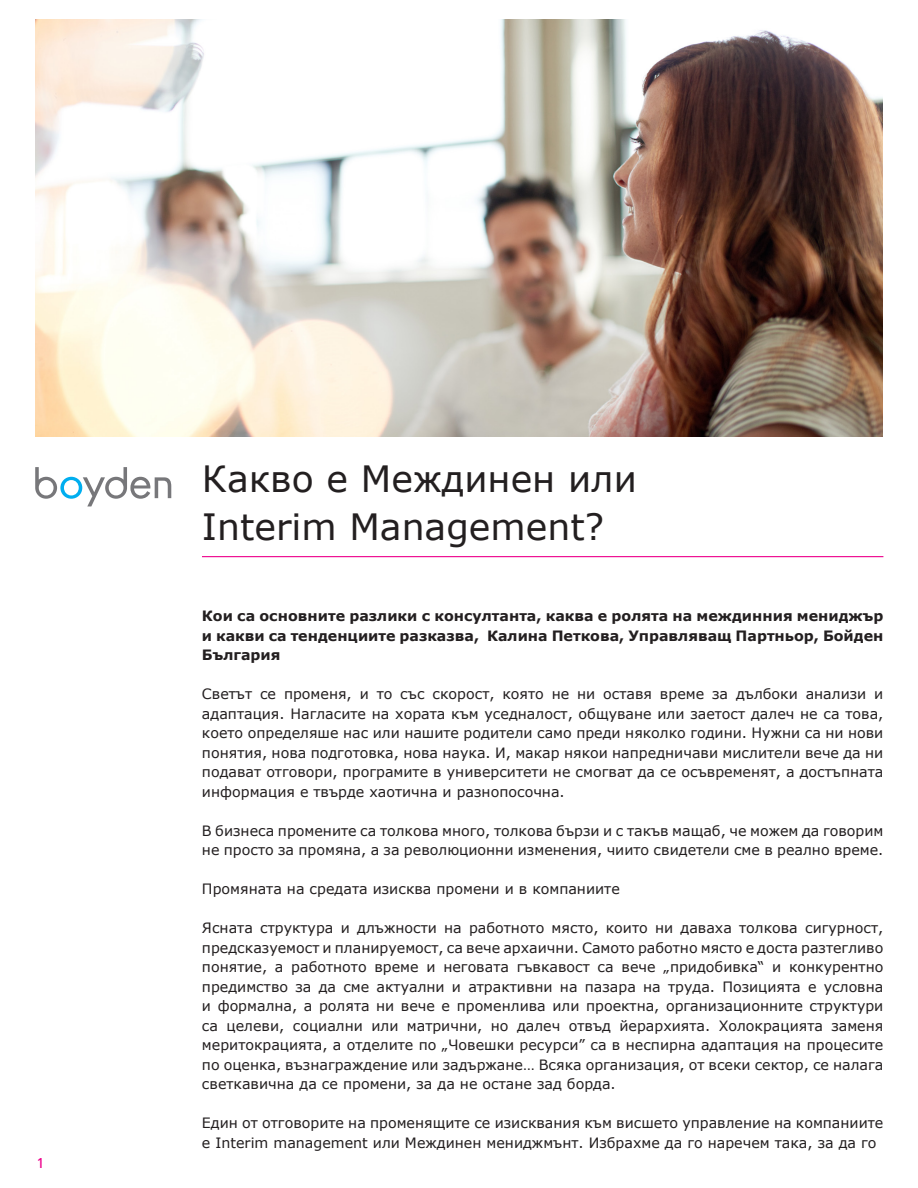
<style>
.page{position:relative;width:918px;height:1188px;background:#fff}
.page>*{position:absolute;margin:0;border:0;box-sizing:border-box;transform-origin:0 0}
.t1{font:36.15px/48px "Verdana";color:#231f20}
.t2{font:14.25px/19.5px "Verdana";color:#231f20;text-align:justify}
.t3{font:700 14.25px/19.5px "Verdana";color:#231f20;text-align:justify}
.t4{font:14.25px "Frutiger";color:#ed028c}
</style>
<div class="page">
<img style="left:35px;top:19px;width:848px;height:417px">
<svg style="left:35px;top:467px;width:136px;height:39px"></svg>
<hr style="left:202px;top:556px;width:681px;height:1px;background:#ed028c">
<p class="t4" style="left:37px;top:1154px;width:9px">1</p>
<p class="t1" style="left:202px;top:455px;width:437px">Какво е Междинен или<br>Interim Management?</p>
<p class="t3" style="left:202px;top:607px;width:683px">Кои са основните разлики с консултанта, каква е ролята на междинния мениджър и какви са тенденциите разказва, Калина Петкова, Управляващ Партньор, Бойден България</p>
<p class="t2" style="left:202px;top:685px;width:683px">Светът се променя, и то със скорост, която не ни оставя време за дълбоки анализи и адаптация. Нагласите на хората към уседналост, общуване или заетост далеч не са това, което определяше нас или нашите родители само преди няколко години. Нужни са ни нови понятия, нова подготовка, нова наука. И, макар някои напредничави мислители вече да ни подават отговори, програмите в университети не смогват да се осъвременят, а достъпната информация е твърде хаотична и разнопосочна.</p>
<p class="t2" style="left:202px;top:821px;width:683px">В бизнеса промените са толкова много, толкова бързи и с такъв мащаб, че можем да говорим не просто за промяна, а за революционни изменения, чиито свидетели сме в реално време.</p>
<p class="t2" style="left:202px;top:880px;width:419px">Промяната на средата изисква промени и в компаниите</p>
<p class="t2" style="left:202px;top:919px;width:683px">Ясната структура и длъжности на работното място, които ни даваха толкова сигурност, предсказуемост и планируемост, са вече архаични. Самото работно място е доста разтегливо понятие, а работното време и неговата гъвкавост са вече „придобивка“ и конкурентно предимство за да сме актуални и атрактивни на пазара на труда. Позицията е условна и формална, а ролята ни вече е променлива или проектна, организационните структури са целеви, социални или матрични, но далеч отвъд йерархията. Холокрацията заменя меритокрацията, а отделите по „Човешки ресурси” са в неспирна адаптация на процесите по оценка, възнаграждение или задържане… Всяка организация, от всеки сектор, се налага светкавична да се промени, за да не остане зад борда.</p>
<p class="t2" style="left:202px;top:1114px;width:683px">Един от отговорите на променящите се изисквания към висшето управление на компаниите е Interim management или Междинен мениджмънт. Избрахме да го наречем така, за да го</p>
</div>
